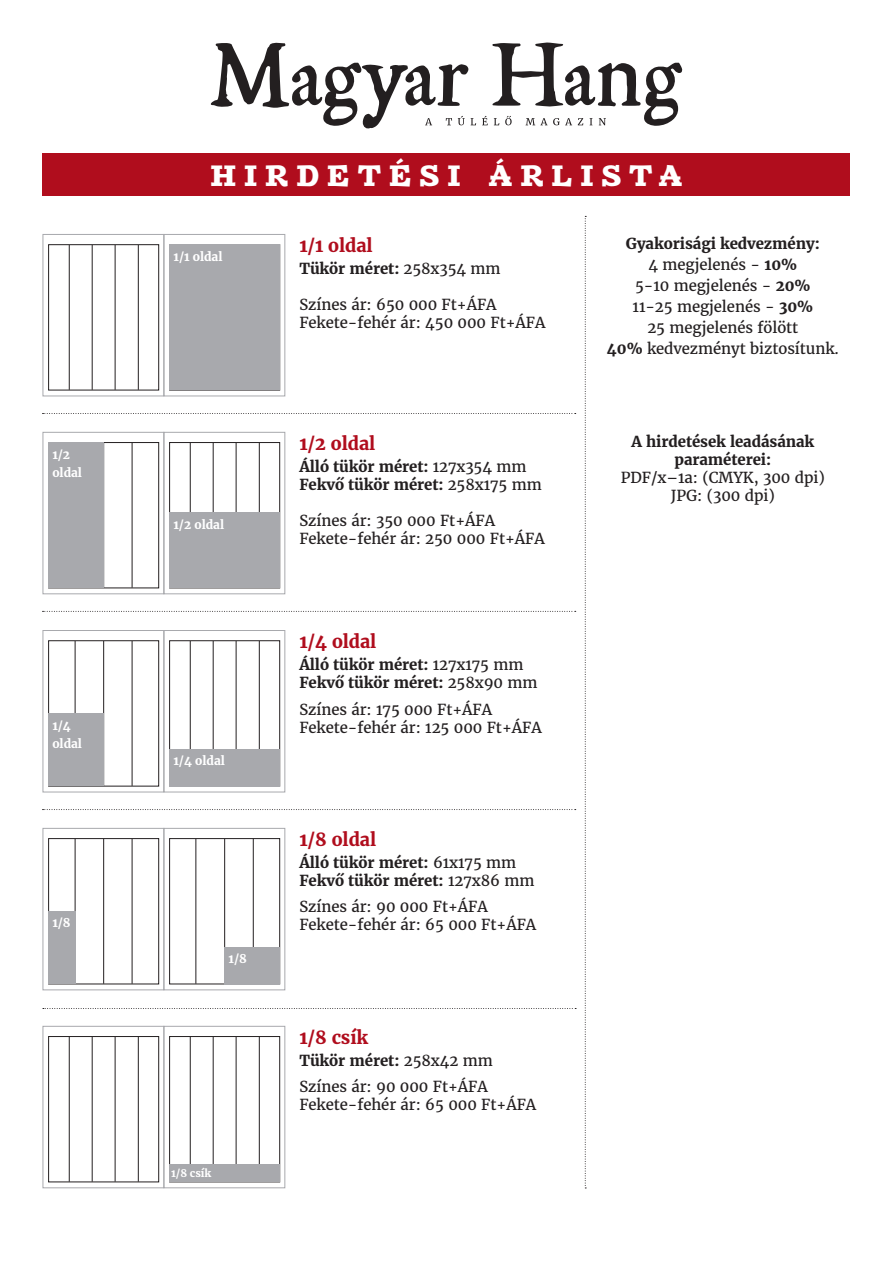
<style>
.page{position:relative;width:893px;height:1263px;background:#fff}
.page>*{position:absolute;margin:0;border:0;box-sizing:border-box;transform-origin:0 0}
.t1{font:28.5px "Zantroke";letter-spacing:.3em;color:#fff}
.Kenyér{font:700 18px "Merriweather";letter-spacing:-.005em;color:#b00d1d}
.Kenyér-2{font:15px/21px "Merriweather";letter-spacing:-.005em;color:#231f20;text-align:center}
.Kenyér-3{font:700 15px/18px "Merriweather";letter-spacing:-.005em;color:#231f20;text-align:center}
.Kenyér-4{font:700 12px/18px "Merriweather";letter-spacing:-.005em;color:#fff}
.Kenyér-5{font:700 10.5px "Merriweather";color:#fff}
.s1{font-weight:400}
.s2{font-weight:700}
</style>
<div class="page">
<div style="left:43px;top:234px;width:121px;height:162px;border:1px solid #a8a9ad"></div>
<div style="left:48px;top:244px;width:111px;height:146px;border:1px solid #231f20"></div>
<hr style="left:69px;top:245px;width:1px;height:145px;background:#231f20">
<hr style="left:92px;top:245px;width:1px;height:145px;background:#231f20">
<hr style="left:115px;top:245px;width:1px;height:145px;background:#231f20">
<hr style="left:138px;top:245px;width:1px;height:145px;background:#231f20">
<div style="left:43px;top:432px;width:121px;height:162px;border:1px solid #a8a9ad"></div>
<div style="left:48px;top:442px;width:111px;height:146px;border:1px solid #231f20"></div>
<hr style="left:103px;top:443px;width:1px;height:145px;background:#231f20">
<hr style="left:132px;top:443px;width:1px;height:145px;background:#231f20">
<div style="left:43px;top:630px;width:121px;height:162px;border:1px solid #a8a9ad"></div>
<div style="left:48px;top:640px;width:111px;height:146px;border:1px solid #231f20"></div>
<hr style="left:75px;top:641px;width:1px;height:145px;background:#231f20">
<hr style="left:103px;top:641px;width:1px;height:145px;background:#231f20">
<hr style="left:132px;top:641px;width:1px;height:145px;background:#231f20">
<div style="left:43px;top:828px;width:121px;height:162px;border:1px solid #a8a9ad"></div>
<div style="left:48px;top:838px;width:111px;height:146px;border:1px solid #231f20"></div>
<hr style="left:75px;top:839px;width:1px;height:145px;background:#231f20">
<hr style="left:103px;top:839px;width:1px;height:145px;background:#231f20">
<hr style="left:132px;top:839px;width:1px;height:145px;background:#231f20">
<div style="left:164px;top:234px;width:121px;height:162px;border:1px solid #a8a9ad"></div>
<div style="left:164px;top:432px;width:121px;height:162px;border:1px solid #a8a9ad"></div>
<div style="left:169px;top:442px;width:111px;height:146px;border:1px solid #231f20"></div>
<hr style="left:190px;top:443px;width:1px;height:145px;background:#231f20">
<hr style="left:213px;top:443px;width:1px;height:145px;background:#231f20">
<hr style="left:236px;top:443px;width:1px;height:145px;background:#231f20">
<hr style="left:259px;top:443px;width:1px;height:145px;background:#231f20">
<div style="left:164px;top:630px;width:121px;height:162px;border:1px solid #a8a9ad"></div>
<div style="left:169px;top:640px;width:111px;height:146px;border:1px solid #231f20"></div>
<hr style="left:190px;top:641px;width:1px;height:145px;background:#231f20">
<hr style="left:213px;top:641px;width:1px;height:145px;background:#231f20">
<hr style="left:236px;top:641px;width:1px;height:145px;background:#231f20">
<hr style="left:259px;top:641px;width:1px;height:145px;background:#231f20">
<div style="left:43px;top:1026px;width:121px;height:162px;border:1px solid #a8a9ad"></div>
<div style="left:48px;top:1036px;width:111px;height:146px;border:1px solid #231f20"></div>
<hr style="left:69px;top:1037px;width:1px;height:145px;background:#231f20">
<hr style="left:92px;top:1037px;width:1px;height:145px;background:#231f20">
<hr style="left:115px;top:1037px;width:1px;height:145px;background:#231f20">
<hr style="left:138px;top:1037px;width:1px;height:145px;background:#231f20">
<div style="left:164px;top:1026px;width:121px;height:162px;border:1px solid #a8a9ad"></div>
<div style="left:169px;top:1036px;width:111px;height:146px;border:1px solid #231f20"></div>
<hr style="left:190px;top:1037px;width:1px;height:145px;background:#231f20">
<hr style="left:213px;top:1037px;width:1px;height:145px;background:#231f20">
<hr style="left:236px;top:1037px;width:1px;height:145px;background:#231f20">
<hr style="left:259px;top:1037px;width:1px;height:145px;background:#231f20">
<div style="left:164px;top:828px;width:121px;height:162px;border:1px solid #a8a9ad"></div>
<div style="left:169px;top:838px;width:111px;height:146px;border:1px solid #231f20"></div>
<hr style="left:196px;top:839px;width:1px;height:145px;background:#231f20">
<hr style="left:224px;top:839px;width:1px;height:145px;background:#231f20">
<hr style="left:253px;top:838px;width:1px;height:145px;background:#231f20">
<svg style="left:211px;top:42px;width:471px;height:87px"></svg>
<div style="left:43px;top:153px;width:807px;height:43px;background:#b00d1d"></div>
<div style="left:169px;top:244px;width:111px;height:146px;background:#a8a9ad"></div>
<div style="left:169px;top:513px;width:111px;height:75px;background:#a8a9ad"></div>
<div style="left:169px;top:749px;width:111px;height:37px;background:#a8a9ad"></div>
<div style="left:224px;top:947px;width:56px;height:37px;background:#a8a9ad"></div>
<div style="left:169px;top:1164px;width:111px;height:18px;background:#a8a9ad"></div>
<div style="left:48px;top:443px;width:55px;height:145px;background:#a8a9ad"></div>
<div style="left:48px;top:713px;width:55px;height:73px;background:#a8a9ad"></div>
<div style="left:48px;top:911px;width:27px;height:73px;background:#a8a9ad"></div>
<svg style="left:43px;top:413px;width:533px;height:1px"></svg>
<svg style="left:585px;top:216px;width:1px;height:972px"></svg>
<svg style="left:43px;top:611px;width:533px;height:1px"></svg>
<svg style="left:43px;top:809px;width:533px;height:1px"></svg>
<svg style="left:43px;top:1008px;width:533px;height:1px"></svg>
<p class="Kenyér-4" style="left:52px;top:445px;width:31px">1/2 oldal</p>
<p class="Kenyér-4" style="left:52px;top:716px;width:31px">1/4 oldal</p>
<p class="Kenyér-4" style="left:52px;top:914px;width:20px">1/8</p>
<p class="t1" style="left:211px;top:156px;width:473px">HIRDETÉSI ÁRLISTA</p>
<p class="Kenyér-4" style="left:174px;top:247px;width:50px">1/1 oldal</p>
<p class="Kenyér-4" style="left:173px;top:516px;width:52px">1/2 oldal</p>
<p class="Kenyér-4" style="left:173px;top:752px;width:53px">1/4 oldal</p>
<p class="Kenyér-4" style="left:229px;top:949px;width:20px">1/8</p>
<p class="Kenyér-5" style="left:171px;top:1166px;width:42px">1/8 csík</p>
<p class="Kenyér" style="left:299px;top:234px;width:75px">1/1 oldal</p>
<p class="Kenyér-3" style="left:299px;top:260px;width:203px">Tükör méret: <span class="s1">258x354 mm</span></p>
<p class="Kenyér-2" style="left:299px;top:294px;width:199px">Színes ár: 650 000 Ft+ÁFA</p>
<p class="Kenyér-2" style="left:299px;top:312px;width:248px">Fekete-fehér ár: 450 000 Ft+ÁFA</p>
<p class="Kenyér" style="left:299px;top:432px;width:78px">1/2 oldal</p>
<p class="Kenyér-3" style="left:299px;top:457px;width:229px">Álló tükör méret: <span class="s1">127x354 mm</span></p>
<p class="Kenyér-3" style="left:299px;top:475px;width:244px">Fekvő tükör méret: <span class="s1">258x175 mm</span></p>
<p class="Kenyér-2" style="left:299px;top:510px;width:197px">Színes ár: 350 000 Ft+ÁFA</p>
<p class="Kenyér-2" style="left:299px;top:528px;width:247px">Fekete-fehér ár: 250 000 Ft+ÁFA</p>
<p class="Kenyér" style="left:299px;top:630px;width:79px">1/4 oldal</p>
<p class="Kenyér-3" style="left:299px;top:656px;width:226px">Álló tükör méret: <span class="s1">127x175 mm</span></p>
<p class="Kenyér-3" style="left:299px;top:674px;width:240px">Fekvő tükör méret: <span class="s1">258x90 mm</span></p>
<p class="Kenyér-2" style="left:299px;top:699px;width:194px">Színes ár: 175 000 Ft+ÁFA</p>
<p class="Kenyér-2" style="left:299px;top:717px;width:244px">Fekete-fehér ár: 125 000 Ft+ÁFA</p>
<p class="Kenyér" style="left:299px;top:828px;width:78px">1/8 oldal</p>
<p class="Kenyér-3" style="left:299px;top:853px;width:218px">Álló tükör méret: <span class="s1">61x175 mm</span></p>
<p class="Kenyér-3" style="left:299px;top:871px;width:237px">Fekvő tükör méret: <span class="s1">127x86 mm</span></p>
<p class="Kenyér-2" style="left:299px;top:896px;width:190px">Színes ár: 90 000 Ft+ÁFA</p>
<p class="Kenyér-2" style="left:299px;top:914px;width:238px">Fekete-fehér ár: 65 000 Ft+ÁFA</p>
<p class="Kenyér" style="left:299px;top:1026px;width:70px">1/8 csík</p>
<p class="Kenyér-3" style="left:299px;top:1051px;width:195px">Tükör méret: <span class="s1">258x42 mm</span></p>
<p class="Kenyér-2" style="left:299px;top:1076px;width:190px">Színes ár: 90 000 Ft+ÁFA</p>
<p class="Kenyér-2" style="left:299px;top:1094px;width:238px">Fekete-fehér ár: 65 000 Ft+ÁFA</p>
<p class="Kenyér-3" style="left:626px;top:235px;width:195px">Gyakorisági kedvezmény:</p>
<p class="Kenyér-2" style="left:649px;top:254px;width:150px">4 megjelenés - <span class="s2">10%</span></p>
<p class="Kenyér-2" style="left:635px;top:275px;width:177px">5-10 megjelenés - <span class="s2">20%</span></p>
<p class="Kenyér-2" style="left:633px;top:296px;width:182px">11-25 megjelenés - <span class="s2">30%</span></p>
<p class="Kenyér-2" style="left:607px;top:317px;width:233px">25 megjelenés fölött<br><span class="s2">40%</span> kedvezményt biztosítunk.</p>
<p class="Kenyér-3" style="left:621px;top:432px;width:205px">A hirdetések leadásának paraméterei:<br><span class="s1">PDF/x–1a: (CMYK, 300 dpi)</span></p>
<p class="Kenyér-2" style="left:671px;top:485px;width:106px">JPG: (300 dpi)</p>
</div>
